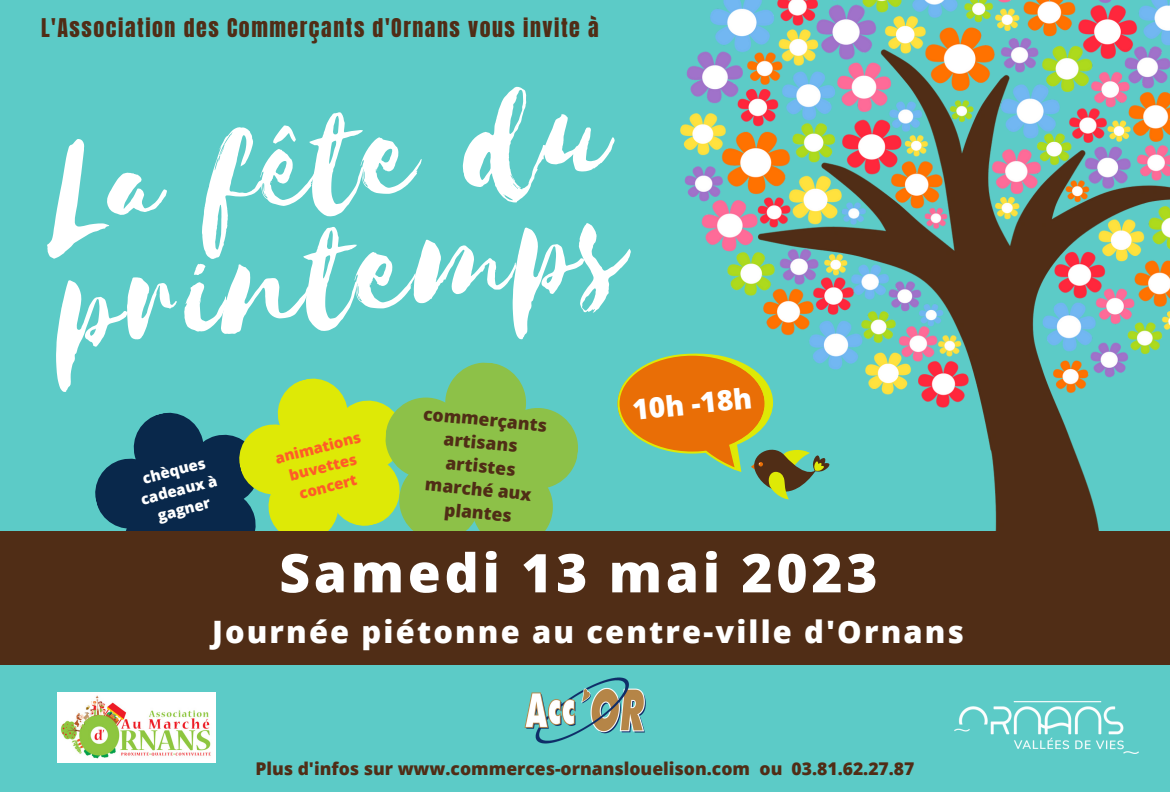
<style>
.page{position:relative;width:1170px;height:792px;background:#fff}
.page>*{position:absolute;margin:0;border:0;box-sizing:border-box;transform-origin:0 0}
.t1{font:162px "Selima";color:#fff}
.t2{font:800 53.25px "Open Sans";letter-spacing:.07em;color:#fff}
.t3{font:800 30.75px "Open Sans";letter-spacing:.07em;color:#fff}
.t4{font:800 28.25px "Open Sans";color:#fff}
.t5{font:22px "Anton";letter-spacing:.07em;color:#502d16}
.t6{font:800 17.5px/23.2px "Open Sans";color:#502d16;text-align:center}
.t7{font:800 15px/20px "Open Sans";color:#ff5c28;text-align:center}
.t8{font:800 15px/20px "Open Sans";color:#fff;text-align:center}
</style>
<div class="page">
<div style="left:0;top:0;width:1170px;height:791px;background:#5ccbc7"></div>
<img style="left:681px;top:0;width:489px;height:531px">
<svg style="left:95px;top:362px;width:483px;height:169px"></svg>
<div style="left:0;top:531px;width:1170px;height:133px;background:#502d16"></div>
<img style="left:524px;top:677px;width:122px;height:67px">
<img style="left:955px;top:701px;width:184px;height:52px">
<svg style="left:618px;top:353px;width:213px;height:146px"></svg>
<img style="left:58px;top:692px;width:157px;height:69px">
<p class="t5" style="left:41px;top:12px;width:559px">L'Association des Commerçants d'Ornans vous invite à</p>
<h1 class="t1" style="left:39px;top:107px;width:565px;rotate:-7deg">La fête du</h1>
<h1 class="t1" style="left:48px;top:220px;width:572px;rotate:-7deg">printemps</h1>
<h3 class="t4" style="left:630px;top:390px;width:121px;rotate:-6deg">10h -18h</h3>
<p class="t6" style="left:425px;top:400px;width:126px;rotate:6deg">commerçants artisans artistes marché aux plantes</p>
<p class="t7" style="left:273px;top:448px;width:89px;rotate:-14deg">animations buvettes concert</p>
<p class="t8" style="left:134px;top:469px;width:80px;rotate:-14deg">chèques cadeaux à gagner</p>
<h2 class="t2" style="left:279px;top:535px;width:600px">Samedi 13 mai 2023</h2>
<h3 class="t3" style="left:212px;top:610px;width:754px">Journée piétonne au centre-ville d'Ornans</h3>
<p class="t6" style="left:255px;top:756px;width:661px">Plus d'infos sur www.commerces-ornanslouelison.com ou 03.81.62.27.87</p>
</div>
